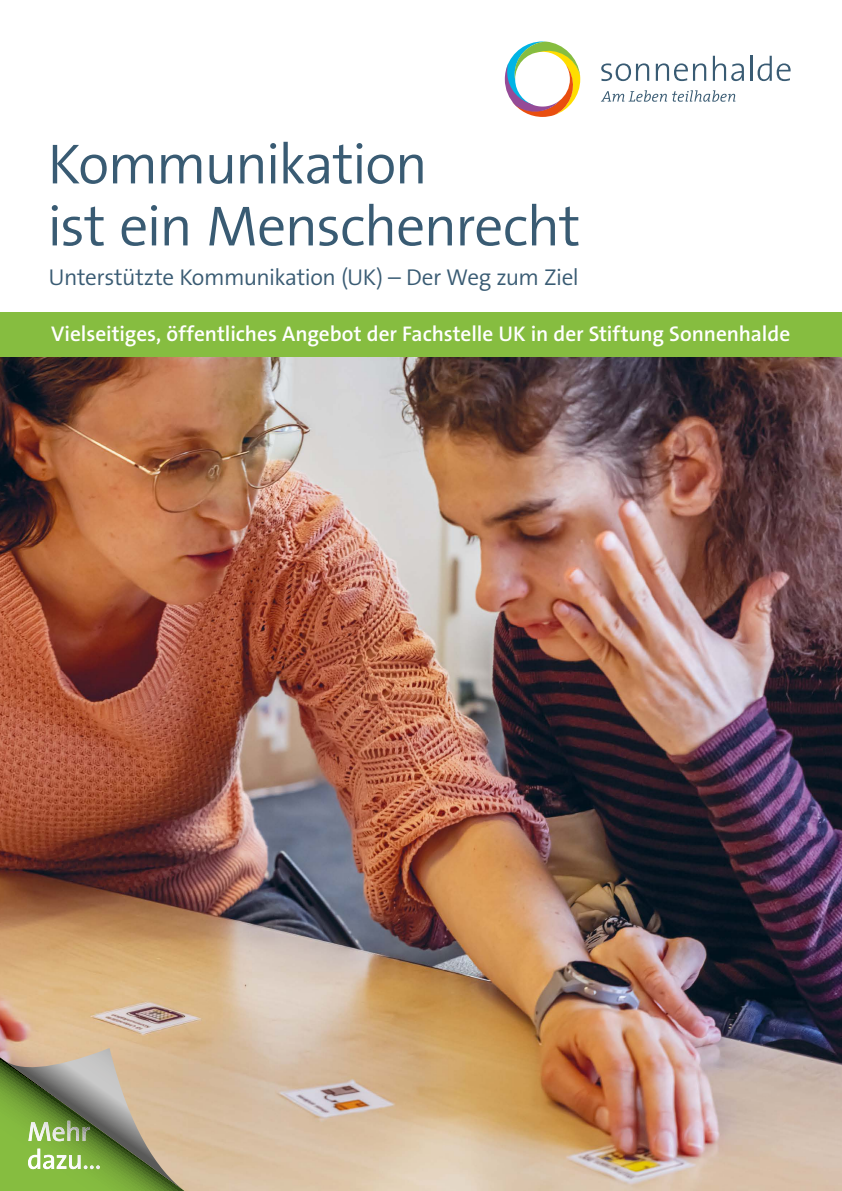
<style>
.page{position:relative;width:842px;height:1191px;background:#fff}
.page>*{position:absolute;margin:0;border:0;box-sizing:border-box;transform-origin:0 0}
.t1{font:300 57px/62px "The Sans B4";letter-spacing:-.03em;color:#395b73}
.t2{font:300 23px "The Sans B4";letter-spacing:-.025em;color:#395b73}
.t3{font:600 21.4px "The Sans B6";letter-spacing:-.005em;color:#fff}
</style>
<div class="page">
<img style="left:0;top:356px;width:842px;height:835px">
<svg style="left:0;top:1048px;width:184px;height:143px;background:#9aa66e"></svg>
<div style="left:0;top:312px;width:842px;height:44px;background:#86bd40"></div>
<svg style="left:601px;top:90px;width:134px;height:12px"></svg>
<svg style="left:601px;top:63px;width:48px;height:18px"></svg>
<svg style="left:656px;top:63px;width:50px;height:18px"></svg>
<svg style="left:713px;top:56px;width:31px;height:25px"></svg>
<hr style="left:750px;top:56px;width:3px;height:25px;background:#395b73">
<svg style="left:757px;top:56px;width:34px;height:25px"></svg>
<svg style="left:505px;top:41px;width:75px;height:76px"></svg>
<p class="t1" style="left:47px;top:135px;width:535px">Kommunikation<br>ist ein Menschenrecht</p>
<p class="t2" style="left:48px;top:266px;width:532px">Unterstützte Kommunikation (UK) – Der Weg zum Ziel</p>
<p class="t3" style="left:51px;top:322px;width:741px">Vielseitiges, öffentliches Angebot der Fachstelle UK in der Stiftung Sonnenhalde</p>
</div>
